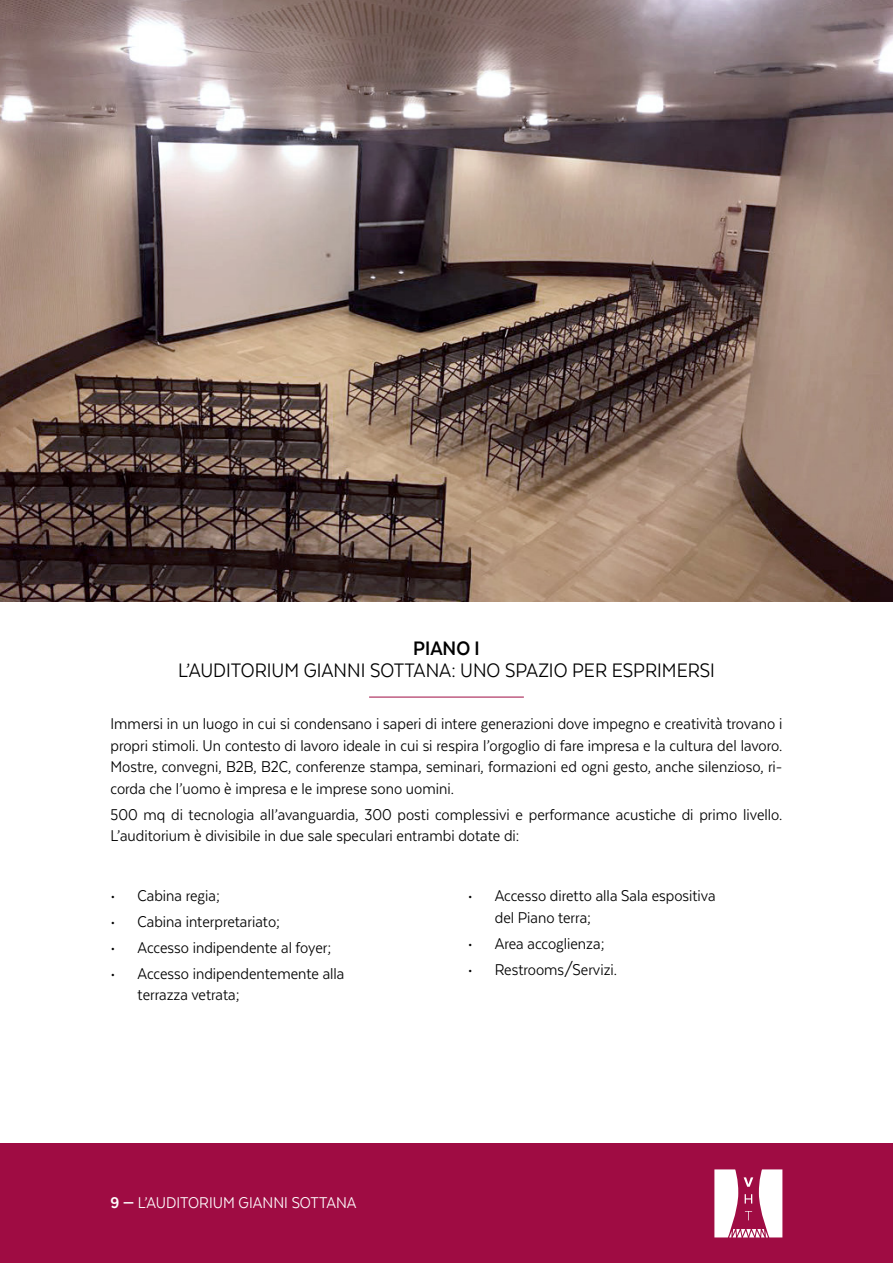
<style>
.page{position:relative;width:893px;height:1263px;background:#fff}
.page>*{position:absolute;margin:0;border:0;box-sizing:border-box;transform-origin:0 0}
.t1{font:22.5px "Texta Narrow";color:#000}
.t2{font:700 22.5px "Texta Narrow";color:#000}
.t3{font:18px/21.6px "Texta Narrow";color:#000}
.t4{font:18px "Texta Narrow";color:#fff}
.s1{font-weight:700}
</style>
<div class="page">
<div style="left:0;top:1144px;width:893px;height:119px;background:#9f0c43"></div>
<svg style="left:714px;top:1169px;width:68px;height:68px"></svg>
<img style="left:0;top:0;width:893px;height:602px">
<hr style="left:369px;top:697px;width:155px;height:1px;background:#9f0c43">
<p class="t2" style="left:413px;top:636px;width:68px">PIANO I</p>
<p class="t1" style="left:178px;top:659px;width:538px">L’AUDITORIUM GIANNI SOTTANA: UNO SPAZIO PER ESPRIMERSI</p>
<p class="t3" style="left:111px;top:712px;width:673px;text-align:justify">Immersi in un luogo in cui si condensano i saperi di intere generazioni dove impegno e creatività trovano i propri stimoli. Un contesto di lavoro ideale in cui si respira l’orgoglio di fare impresa e la cultura del lavoro.<br>Mostre, convegni, B2B, B2C, conferenze stampa, seminari, formazioni ed ogni gesto, anche silenzioso, ri&shy;corda che l’uomo è impresa e le imprese sono uomini.</p>
<p class="t3" style="left:111px;top:803px;width:673px">500 mq di tecnologia all’avanguardia, 300 posti complessivi e performance acustiche di primo livello.<br>L’auditorium è divisibile in due sale speculari entrambi dotate di:</p>
<p class="t3" style="left:111px;top:885px;width:111px">• Cabina regia;</p>
<p class="t3" style="left:111px;top:911px;width:171px">• Cabina interpretariato;</p>
<p class="t3" style="left:111px;top:936px;width:222px">• Accesso indipendente al foyer;</p>
<p class="t3" style="left:138px;top:962px;width:208px;text-indent:-27px">• Accesso indipendentemente alla terrazza vetrata;</p>
<p class="t4" style="left:111px;top:1194px;width:248px"><span class="s1">9 —</span> L’AUDITORIUM GIANNI SOTTANA</p>
<p class="t3" style="left:495px;top:885px;width:222px;text-indent:-27px">• Accesso diretto alla Sala espositiva del Piano terra;</p>
<p class="t3" style="left:468px;top:932px;width:138px">• Area accoglienza;</p>
<p class="t3" style="left:468px;top:958px;width:151px">• Restrooms/Servizi.</p>
</div>
